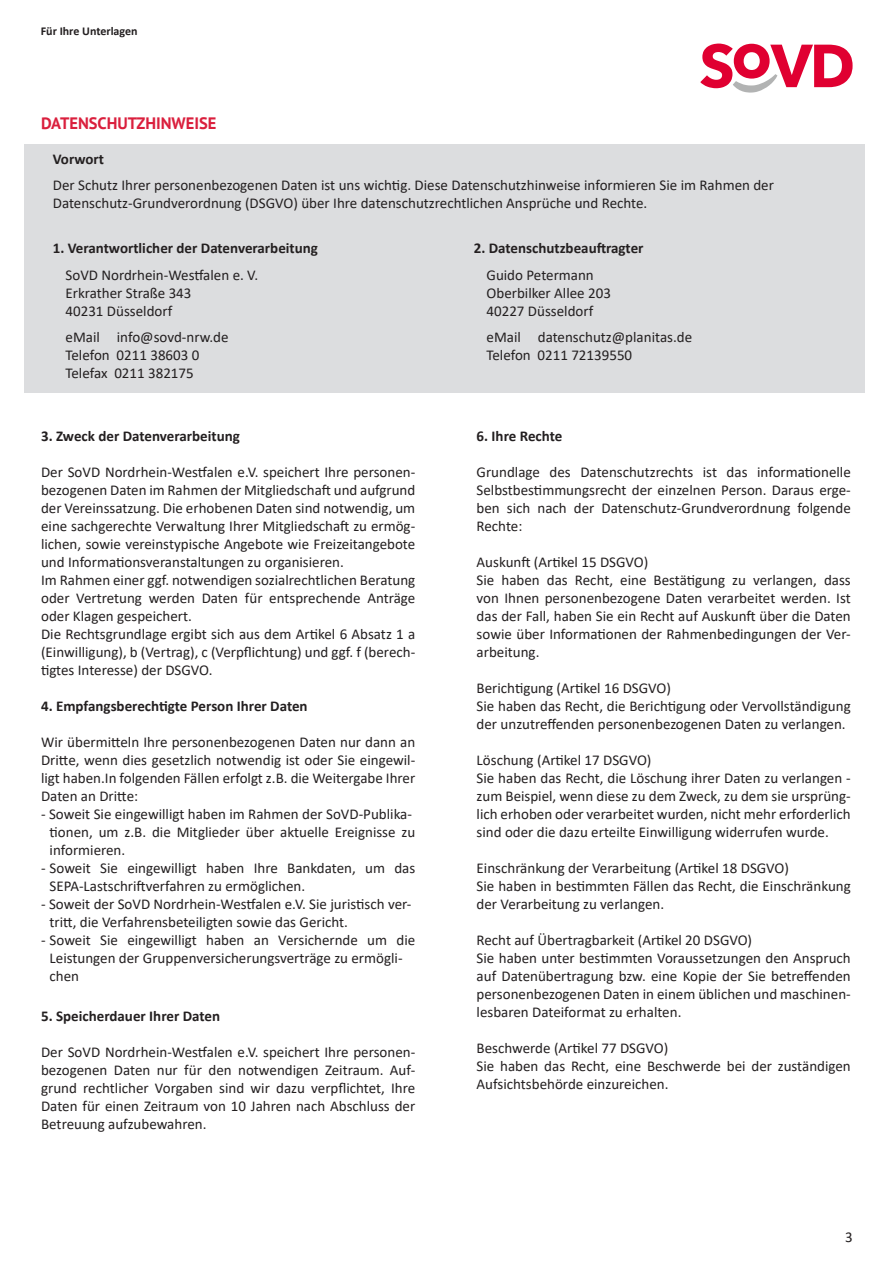
<style>
.page{position:relative;width:893px;height:1263px;background:#fff}
.page>*{position:absolute;margin:0;border:0;box-sizing:border-box;transform-origin:0 0}
.t1{font:700 16.5px "PT Sans";color:#da1f3d}
.t2{font:15px/18px "Calibri";color:#231f20}
.t3{font:700 15px "Calibri";color:#231f20}
.t4{font:700 12px "Calibri";color:#231f20}
</style>
<div class="page">
<div style="left:24px;top:145px;width:841px;height:248px;background:#dcdddf"></div>
<svg style="left:700px;top:44px;width:153px;height:49px"></svg>
<p class="t4" style="left:41px;top:23px;width:98px">Für Ihre Unterlagen</p>
<p class="t1" style="left:41px;top:113px;width:177px">DATENSCHUTZHINWEISE</p>
<p class="t3" style="left:53px;top:148px;width:53px">Vorwort</p>
<p class="t2" style="left:53px;top:176px;width:723px">Der Schutz Ihrer personenbezogenen Daten ist uns wichtig. Diese Datenschutzhinweise informieren Sie im Rahmen der<br>Datenschutz-Grundverordnung (DSGVO) über Ihre datenschutzrechtlichen Ansprüche und Rechte.</p>
<p class="t3" style="left:53px;top:237px;width:267px">1. Verantwortlicher der Datenverarbeitung</p>
<p class="t2" style="left:66px;top:265px;width:194px">SoVD Nordrhein-Westfalen e. V.<br>Erkrather Straße 343<br>40231 Düsseldorf</p>
<p class="t2" style="left:66px;top:328px;width:165px">eMail info@sovd-nrw.de<br>Telefon 0211 38603 0<br>Telefax 0211 382175</p>
<p class="t3" style="left:474px;top:238px;width:171px">2. Datenschutzbeauftragter</p>
<p class="t2" style="left:486px;top:265px;width:126px">Guido Petermann<br>Oberbilker Allee 203<br>40227 Düsseldorf</p>
<p class="t2" style="left:486px;top:328px;width:207px">eMail datenschutz@planitas.de<br>Telefon 0211 72139550</p>
<p class="t3" style="left:41px;top:425px;width:200px">3. Zweck der Datenverarbeitung</p>
<p class="t2" style="left:41px;top:463px;width:376px">Der SoVD Nordrhein-Westfalen e.V. speichert Ihre personen&shy;bezogenen Daten im Rahmen der Mitgliedschaft und aufgrund der Vereinssatzung. Die erhobenen Daten sind notwendig, um eine sachgerechte Verwaltung Ihrer Mitgliedschaft zu ermög&shy;lichen, sowie vereinstypische Angebote wie Freizeitangebote und Informationsveranstaltungen zu organisieren.<br>Im Rahmen einer ggf. notwendigen sozialrechtlichen Beratung oder Vertretung werden Daten für entsprechende Anträge oder Klagen gespeichert.<br>Die Rechtsgrundlage ergibt sich aus dem Artikel 6 Absatz 1 a (Einwilligung), b (Vertrag), c (Verpflichtung) und ggf. f (berech&shy;tigtes Interesse) der DSGVO.</p>
<p class="t3" style="left:41px;top:695px;width:268px">4. Empfangsberechtigte Person Ihrer Daten</p>
<p class="t2" style="left:41px;top:733px;width:376px;text-align:justify">Wir übermitteln Ihre personenbezogenen Daten nur dann an Dritte, wenn dies gesetzlich notwendig ist oder Sie eingewil&shy;ligt haben.In folgenden Fällen erfolgt z.B. die Weitergabe Ihrer Daten an Dritte:</p>
<p class="t2" style="left:50px;top:805px;width:367px;text-indent:-9px">- Soweit Sie eingewilligt haben im Rahmen der SoVD-Publika&shy;tionen, um z.B. die Mitglieder über aktuelle Ereignisse zu informieren.</p>
<p class="t2" style="left:50px;top:859px;width:367px;text-indent:-9px">- Soweit Sie eingewilligt haben Ihre Bankdaten, um das<br>SEPA-Lastschriftverfahren zu ermöglichen.</p>
<p class="t2" style="left:50px;top:895px;width:363px;text-indent:-9px">- Soweit der SoVD Nordrhein-Westfalen e.V. Sie juristisch ver&shy;tritt, die Verfahrensbeteiligten sowie das Gericht.</p>
<p class="t2" style="left:50px;top:931px;width:367px;text-indent:-9px">- Soweit Sie eingewilligt haben an Versichernde um die<br>Leistungen der Gruppenversicherungsverträge zu ermögli&shy;chen</p>
<p class="t3" style="left:41px;top:1005px;width:181px">5. Speicherdauer Ihrer Daten</p>
<p class="t2" style="left:41px;top:1042px;width:376px;text-align:justify">Der SoVD Nordrhein-Westfalen e.V. speichert Ihre personen&shy;bezogenen Daten nur für den notwendigen Zeitraum. Auf&shy;grund rechtlicher Vorgaben sind wir dazu verpflichtet, Ihre Daten für einen Zeitraum von 10 Jahren nach Abschluss der Betreuung aufzubewahren.</p>
<p class="t3" style="left:477px;top:425px;width:87px">6. Ihre Rechte</p>
<p class="t2" style="left:477px;top:463px;width:376px;text-align:justify">Grundlage des Datenschutzrechts ist das informationelle Selbstbestimmungsrecht der einzelnen Person. Daraus erge&shy;ben sich nach der Datenschutz-Grundverordnung folgende Rechte:</p>
<p class="t2" style="left:477px;top:553px;width:376px">Auskunft (Artikel 15 DSGVO)<br>Sie haben das Recht, eine Bestätigung zu verlangen, dass von Ihnen personenbezogene Daten verarbeitet werden. Ist das der Fall, haben Sie ein Recht auf Auskunft über die Daten sowie über Informationen der Rahmenbedingungen der Ver&shy;arbeitung.</p>
<p class="t2" style="left:477px;top:679px;width:376px">Berichtigung (Artikel 16 DSGVO)<br>Sie haben das Recht, die Berichtigung oder Vervollständigung der unzutreffenden personenbezogenen Daten zu verlangen.</p>
<p class="t2" style="left:477px;top:751px;width:376px">Löschung (Artikel 17 DSGVO)<br>Sie haben das Recht, die Löschung ihrer Daten zu verlangen - zum Beispiel, wenn diese zu dem Zweck, zu dem sie ursprüng&shy;lich erhoben oder verarbeitet wurden, nicht mehr erforderlich sind oder die dazu erteilte Einwilligung widerrufen wurde.</p>
<p class="t2" style="left:477px;top:859px;width:376px">Einschränkung der Verarbeitung (Artikel 18 DSGVO)<br>Sie haben in bestimmten Fällen das Recht, die Einschränkung der Verarbeitung zu verlangen.</p>
<p class="t2" style="left:477px;top:931px;width:376px">Recht auf Übertragbarkeit (Artikel 20 DSGVO)<br>Sie haben unter bestimmten Voraussetzungen den Anspruch auf Datenübertragung bzw. eine Kopie der Sie betreffenden personenbezogenen Daten in einem üblichen und maschinen&shy;lesbaren Dateiformat zu erhalten.</p>
<p class="t2" style="left:477px;top:1039px;width:376px">Beschwerde (Artikel 77 DSGVO)<br>Sie haben das Recht, eine Beschwerde bei der zuständigen<br>Aufsichtsbehörde einzureichen.</p>
<p class="t2" style="left:845px;top:1228px;width:9px">3</p>
</div>
